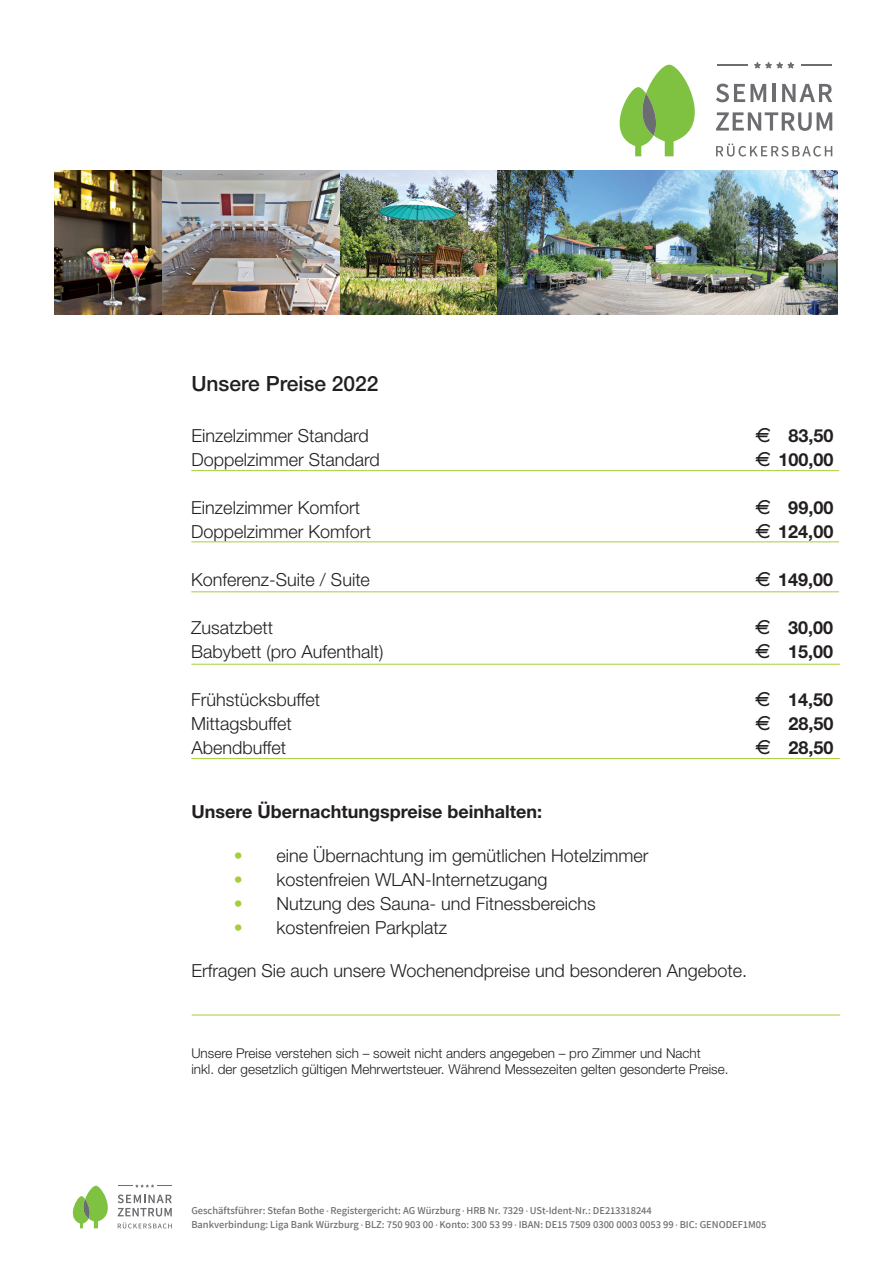
<style>
.page{position:relative;width:893px;height:1263px;background:#fff}
.page>*{position:absolute;margin:0;border:0;box-sizing:border-box;transform-origin:0 0}
.t1{font:500 21px "Helvetica Neue";color:#231f20}
.t2{font:300 18px "Helvetica Neue";color:#231f20}
.t3{font:700 18px "Helvetica Neue";color:#231f20}
.t4{font:300 13.5px/16.2px "Helvetica Neue";color:#231f20}
.t5{font:600 10.5px/14.2px "Assistant";color:#6c6d70}
.s1{color:#a6ce39}
.s2{font-size:9px}
</style>
<div class="page">
<img style="left:54px;top:170px;width:784px;height:145px">
<hr style="left:191px;top:591px;width:648px;height:1px;background:#a6ce39">
<hr style="left:191px;top:541px;width:648px;height:1px;background:#a6ce39">
<hr style="left:191px;top:470px;width:648px;height:1px;background:#a6ce39">
<hr style="left:191px;top:664px;width:649px;height:1px;background:#a6ce39">
<hr style="left:191px;top:758px;width:649px;height:1px;background:#a6ce39">
<hr style="left:192px;top:1015px;width:648px;height:1px;background:#a6ce39">
<svg style="left:619px;top:65px;width:76px;height:91px"></svg>
<svg style="left:754px;top:62px;width:40px;height:6px"></svg>
<hr style="left:717px;top:65px;width:30px;height:1px;background:#6c6d70">
<hr style="left:801px;top:65px;width:30px;height:1px;background:#6c6d70">
<svg style="left:716px;top:84px;width:50px;height:18px"></svg>
<hr style="left:773px;top:84px;width:3px;height:18px;background:#6c6d70">
<svg style="left:782px;top:84px;width:50px;height:18px"></svg>
<svg style="left:716px;top:112px;width:116px;height:19px"></svg>
<svg style="left:716px;top:143px;width:116px;height:14px"></svg>
<svg style="left:72px;top:1186px;width:36px;height:42px"></svg>
<svg style="left:118px;top:1184px;width:53px;height:3px"></svg>
<svg style="left:118px;top:1194px;width:54px;height:22px"></svg>
<svg style="left:118px;top:1222px;width:54px;height:6px"></svg>
<p class="t1" style="left:191px;top:371px;width:189px">Unsere Preise 2022</p>
<p class="t2" style="left:191px;top:424px;width:179px">Einzelzimmer Standard</p>
<p class="t3" style="left:755px;top:424px;width:79px">✓ 83,50</p>
<p class="t2" style="left:191px;top:448px;width:190px">Doppelzimmer Standard</p>
<p class="t3" style="left:755px;top:448px;width:79px">✓ 100,00</p>
<p class="t2" style="left:191px;top:496px;width:170px">Einzelzimmer Komfort</p>
<p class="t3" style="left:755px;top:496px;width:79px">✓ 99,00</p>
<p class="t2" style="left:191px;top:520px;width:181px">Doppelzimmer Komfort</p>
<p class="t3" style="left:755px;top:520px;width:79px">✓ 124,00</p>
<p class="t2" style="left:191px;top:568px;width:180px">Konferenz-Suite / Suite</p>
<p class="t3" style="left:755px;top:568px;width:79px">✓ 149,00</p>
<p class="t2" style="left:191px;top:616px;width:83px">Zusatzbett</p>
<p class="t3" style="left:755px;top:616px;width:79px">✓ 30,00</p>
<p class="t2" style="left:191px;top:640px;width:194px">Babybett (pro Aufenthalt)</p>
<p class="t3" style="left:755px;top:640px;width:79px">✓ 15,00</p>
<p class="t2" style="left:191px;top:688px;width:130px">Frühstücksbuffet</p>
<p class="t3" style="left:755px;top:688px;width:79px">✓ 14,50</p>
<p class="t2" style="left:191px;top:712px;width:102px">Mittagsbuffet</p>
<p class="t3" style="left:755px;top:712px;width:79px">✓ 28,50</p>
<p class="t2" style="left:191px;top:736px;width:96px">Abendbuffet</p>
<p class="t3" style="left:755px;top:736px;width:79px">✓ 28,50</p>
<p class="t3" style="left:191px;top:801px;width:352px">Unsere Übernachtungspreise beinhalten:</p>
<p class="t2" style="left:234px;top:844px;width:416px"><span class="s1">•</span> eine Übernachtung im gemütlichen Hotelzimmer</p>
<p class="t2" style="left:234px;top:868px;width:315px"><span class="s1">•</span> kostenfreien WLAN-Internetzugang</p>
<p class="t2" style="left:234px;top:892px;width:363px"><span class="s1">•</span> Nutzung des Sauna- und Fitnessbereichs</p>
<p class="t2" style="left:234px;top:916px;width:215px"><span class="s1">•</span> kostenfreien Parkplatz</p>
<p class="t2" style="left:191px;top:959px;width:557px">Erfragen Sie auch unsere Wochenendpreise und besonderen Angebote.</p>
<p class="t4" style="left:191px;top:1045px;width:539px">Unsere Preise verstehen sich – soweit nicht anders angegeben – pro Zimmer und Nacht<br>inkl. der gesetzlich gültigen Mehrwertsteuer. Während Messezeiten gelten gesonderte Preise.</p>
<p class="t5" style="left:191px;top:1203px;width:576px">Geschäftsführer: Stefan Bothe <span class="s2">·</span> Registergericht: AG Würzburg <span class="s2">·</span> HRB Nr. 7329 <span class="s2">·</span> USt-Ident-Nr.: DE213318244<br>Bankverbindung: Liga Bank Würzburg <span class="s2">·</span> BLZ: 750 903 00 <span class="s2">·</span> Konto: 300 53 99 <span class="s2">·</span> IBAN: DE15 7509 0300 0003 0053 99 <span class="s2">·</span> BIC: GENODEF1M05</p>
</div>
